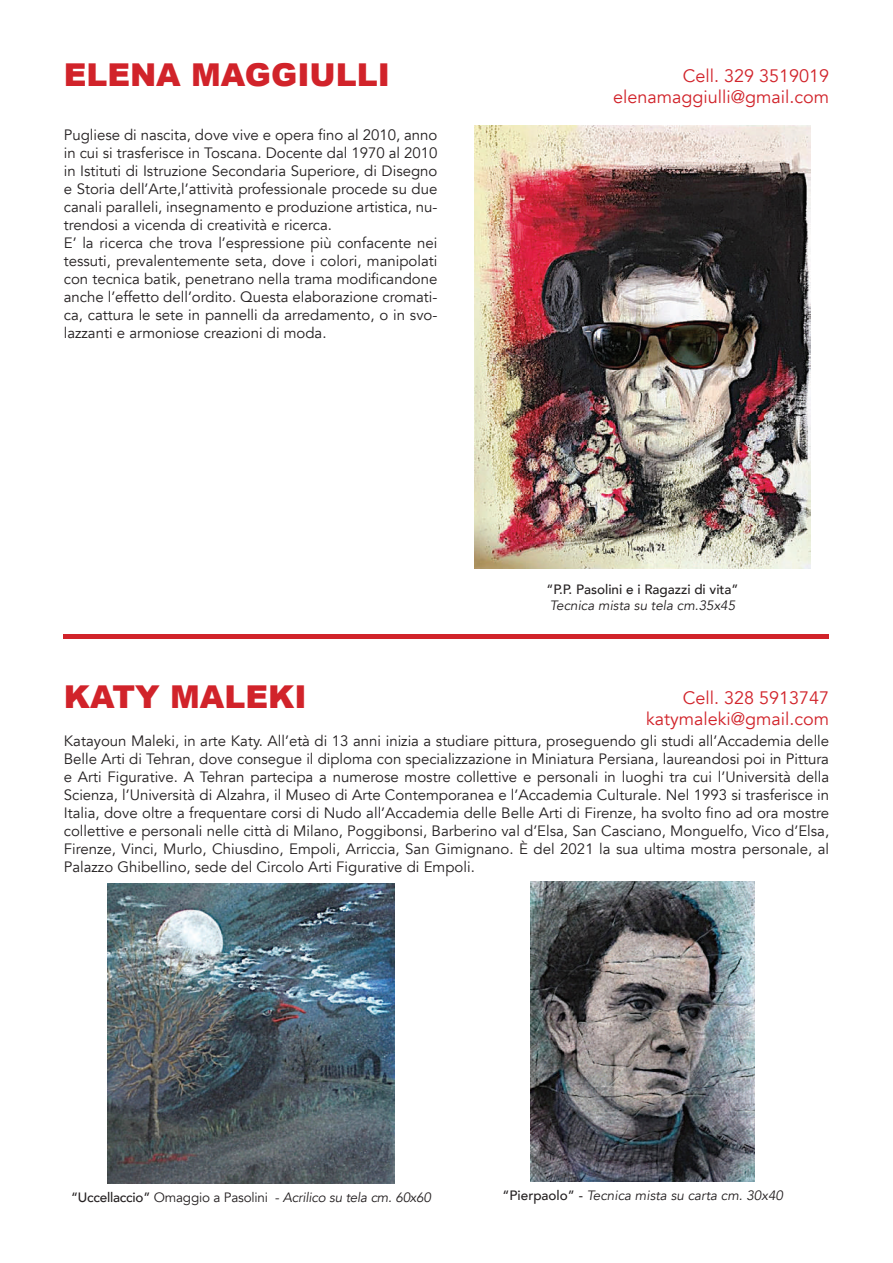
<style>
.page{position:relative;width:893px;height:1263px;background:#fff}
.page>*{position:absolute;margin:0;border:0;box-sizing:border-box;transform-origin:0 0}
.t1{font:900 31.5px "Arial";color:#d1232a}
.t2{font:18px/21.6px "Avenir";color:#d1232a;text-align:right}
.t3{font:15px/18px "Avenir";color:#231f20;text-align:justify}
.t4{font:italic 13.5px "Avenir";color:#231f20}
.t5{font:500 13.5px "Avenir";color:#231f20}
.s1{font-weight:500;font-style:normal}
.s2{font-style:normal}
</style>
<div class="page">
<div style="left:64px;top:634px;width:765px;height:5px;background:#d1232a"></div>
<img style="left:108px;top:883px;width:287px;height:300px">
<img style="left:474px;top:125px;width:337px;height:444px">
<img style="left:530px;top:881px;width:225px;height:300px">
<h1 class="t1" style="left:64px;top:52px;width:328px">ELENA MAGGIULLI</h1>
<p class="t2" style="left:613px;top:65px;width:218px">Cell. 329 3519019 elenamaggiulli@gmail.com</p>
<p class="t3" style="left:64px;top:127px;width:375px;text-align:left">Pugliese di nascita, dove vive e opera fino al 2010, anno in cui si trasferisce in Toscana. Docente dal 1970 al 2010 in Istituti di Istruzione Secondaria Superiore, di Disegno e Storia dell’Arte,l’attività professionale procede su due canali paralleli, insegnamento e produzione artistica, nu&shy;trendosi a vicenda di creatività e ricerca.<br>E’ la ricerca che trova l’espressione più confacente nei tessuti, prevalentemente seta, dove i colori, manipolati con tecnica batik, penetrano nella trama modificandone anche l’effetto dell’ordito. Questa elaborazione cromati&shy;ca, cattura le sete in pannelli da arredamento, o in svo&shy;lazzanti e armoniose creazioni di moda.</p>
<p class="t5" style="left:547px;top:578px;width:193px">“P.P. Pasolini e i Ragazzi di vita”</p>
<p class="t4" style="left:550px;top:597px;width:187px">Tecnica mista su tela cm.35x45</p>
<h1 class="t1" style="left:64px;top:674px;width:244px">KATY MALEKI</h1>
<p class="t3" style="left:64px;top:732px;width:767px">Katayoun Maleki, in arte Katy. All’età di 13 anni inizia a studiare pittura, proseguendo gli studi all’Accademia delle Belle Arti di Tehran, dove consegue il diploma con specializzazione in Miniatura Persiana, laureandosi poi in Pittura e Arti Figurative. A Tehran partecipa a numerose mostre collettive e personali in luoghi tra cui l’Università della Scienza, l’Università di Alzahra, il Museo di Arte Contemporanea e l’Accademia Culturale. Nel 1993 si trasferisce in Italia, dove oltre a frequentare corsi di Nudo all’Accademia delle Belle Arti di Firenze, ha svolto fino ad ora mostre collettive e personali nelle città di Milano, Poggibonsi, Barberino val d’Elsa, San Casciano, Monguelfo, Vico d’Elsa, Firenze, Vinci, Murlo, Chiusdino, Empoli, Arriccia, San Gimignano. È del 2021 la sua ultima mostra personale, al Palazzo Ghibellino, sede del Circolo Arti Figurative di Empoli.</p>
<p class="t2" style="left:646px;top:687px;width:185px">Cell. 328 5913747 katymaleki@gmail.com</p>
<p class="t4" style="left:71px;top:1189px;width:361px"><span class="s1">“Uccellaccio”</span> <span class="s2">Omaggio a Pasolini -</span> Acrilico su tela cm. 60x60</p>
<p class="t4" style="left:503px;top:1187px;width:282px"><span class="s1">“Pierpaolo” -</span> Tecnica mista su carta cm. 30x40</p>
</div>
